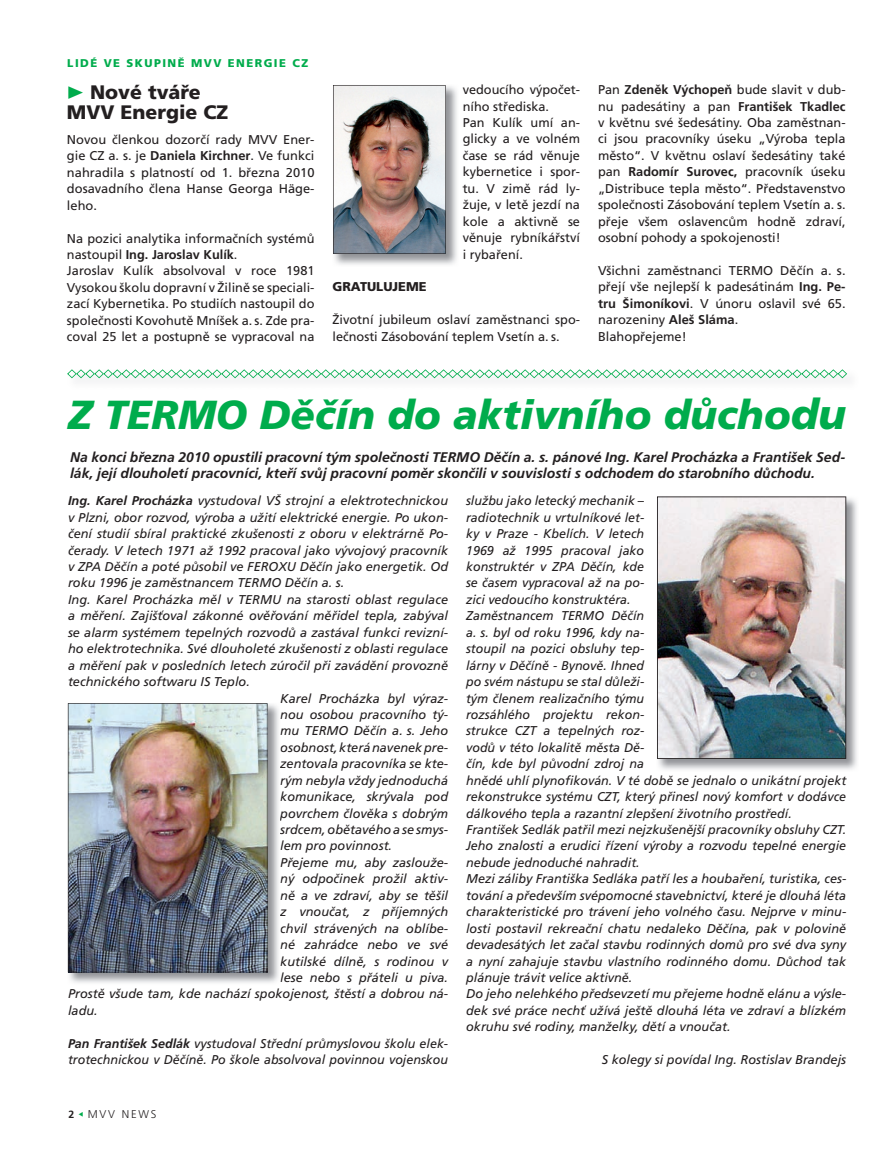
<style>
.page{position:relative;width:893px;height:1149px;background:#fff}
.page>*{position:absolute;margin:0;border:0;box-sizing:border-box;transform-origin:0 0}
.t1{font:italic 900 40.5px "Frutiger CE";color:#00ac4c}
.t2{font:900 19.5px/19.5px "Frutiger CE";color:#231f20;text-align:center}
.t3{font:italic 700 13.95px/16.4px "Frutiger CE";color:#231f20}
.t4{font:italic 12.75px/16.4px "Frutiger CE";color:#231f20}
.t5{font:12.75px/16.4px "Frutiger CE";color:#231f20}
.t6{font:900 12.75px "Frutiger CE";color:#231f20}
.t7{font:900 11.25px "Frutiger CE";letter-spacing:.13em;color:#00ac4c}
.t8{font:300 11.25px "Frutiger CE";letter-spacing:.16em;color:#231f20}
.s1{font-weight:700}
.s2{font-size:42px}
.s3{font-style:normal}
.s4{font-weight:700;font-size:10.5px}
</style>
<div class="page">
<div style="left:71px;top:373px;width:777px;height:8px;background:#f4f5f5"></div>
<svg style="left:67px;top:369px;width:780px;height:9px"></svg>
<img style="left:67px;top:703px;width:212px;height:280px">
<img style="left:68px;top:703px;width:199px;height:269px">
<img style="left:334px;top:86px;width:123px;height:179px">
<img style="left:333px;top:85px;width:113px;height:169px">
<img style="left:657px;top:496px;width:200px;height:274px">
<img style="left:657px;top:496px;width:189px;height:262px">
<p class="t7" style="left:67px;top:58px;width:242px">LIDÉ VE SKUPINĚ MVV ENERGIE CZ</p>
<h2 class="t2" style="left:67px;top:84px;width:163px">Nové tváře<br>MVV Energie CZ</h2>
<p class="t5" style="left:67px;top:132px;width:249px;text-align:justify">Novou členkou dozorčí rady MVV Ener&shy;gie CZ a. s. je <span class="s1">Daniela Kirchner</span>. Ve funkci nahradila s platností od 1. března 2010 dosavadního člena Hanse Georga Häge&shy;leho.</p>
<p class="t5" style="left:67px;top:231px;width:249px">Na pozici analytika informačních systémů nastoupil <span class="s1">Ing. Jaroslav Kulík</span>.<br>Jaroslav Kulík absolvoval v roce 1981<br>Vysokou školu dopravní v Žilině se speciali&shy;zací Kybernetika. Po studiích nastoupil do společnosti Kovohutě Mníšek a. s. Zde pra&shy;coval 25 let a postupně se vypracoval na</p>
<p class="t5" style="left:463px;top:82px;width:119px">vedoucího výpočet&shy;ního střediska.<br>Pan Kulík umí an&shy;glicky a ve volném čase se rád věnuje kybernetice i spor&shy;tu. V zimě rád ly&shy;žuje, v letě jezdí na kole a aktivně se věnuje rybníkářství i rybaření.</p>
<p class="t6" style="left:332px;top:281px;width:96px">GRATULUJEME</p>
<p class="t5" style="left:332px;top:312px;width:249px">Životní jubileum oslaví zaměstnanci spo&shy;lečnosti Zásobování teplem Vsetín a. s.</p>
<p class="t5" style="left:598px;top:82px;width:249px;text-align:justify">Pan <span class="s1">Zdeněk Výchopeň</span> bude slavit v dub&shy;nu padesátiny a pan <span class="s1">František Tkadlec </span>v květnu své šedesátiny. Oba zaměstnan&shy;ci jsou pracovníky úseku „Výroba tepla město“. V květnu oslaví šedesátiny také pan <span class="s1">Radomír Surovec,</span> pracovník úseku „Distribuce tepla město“. Představenstvo společnosti Zásobování teplem Vsetín a. s. přeje všem oslavencům hodně zdraví, osobní pohody a spokojenosti!</p>
<p class="t5" style="left:598px;top:263px;width:249px">Všichni zaměstnanci TERMO Děčín a. s. přejí vše nejlepší k padesátinám <span class="s1">Ing. Pe&shy;tru Šimoníkovi</span>. V únoru oslavil své 65. narozeniny <span class="s1">Aleš Sláma</span>.<br>Blahopřejeme!</p>
<h1 class="t1" style="left:68px;top:391px;width:780px">Z TERMO Děčín do aktivního důcho<span class="s2">du</span></h1>
<p class="t3" style="left:70px;top:449px;width:777px">Na konci března 2010 opustili pracovní tým společnosti TERMO Děčín a. s. pánové Ing. Karel Procházka a František Sed&shy;lák, její dlouholetí pracovníci, kteří svůj pracovní poměr skončili v souvislosti s odchodem do starobního důchodu.</p>
<p class="t4" style="left:68px;top:493px;width:382px"><span class="s1">Ing. Karel Procházka</span> vystudoval VŠ strojní a elektrotechnickou</p>
<p class="t4" style="left:68px;top:510px;width:382px">v Plzni, obor rozvod, výroba a užití elektrické energie. Po ukon-</p>
<p class="t4" style="left:68px;top:526px;width:382px">čení studií sbíral praktické zkušenosti z oboru v elektrárně Po-</p>
<p class="t4" style="left:68px;top:543px;width:382px">čerady. V letech 1971 až 1992 pracoval jako vývojový pracovník</p>
<p class="t4" style="left:68px;top:559px;width:382px">v ZPA Děčín a poté působil ve FEROXU Děčín jako energetik. Od</p>
<p class="t4" style="left:68px;top:575px;width:278px">roku 1996 je zaměstnancem TERMO Děčín a. s.</p>
<p class="t4" style="left:68px;top:592px;width:382px">Ing. Karel Procházka měl v TERMU na starosti oblast regulace</p>
<p class="t4" style="left:68px;top:608px;width:382px">a měření. Zajišťoval zákonné ověřování měřidel tepla, zabýval</p>
<p class="t4" style="left:68px;top:625px;width:382px">se alarm systémem tepelných rozvodů a zastával funkci revizní-</p>
<p class="t4" style="left:68px;top:641px;width:382px">ho elektrotechnika. Své dlouholeté zkušenosti z oblasti regulace</p>
<p class="t4" style="left:68px;top:658px;width:382px">a měření pak v posledních letech zúročil při zavádění provozně</p>
<p class="t4" style="left:68px;top:674px;width:183px">technického softwaru IS Teplo.</p>
<p class="t4" style="left:280px;top:690px;width:169px">Karel Procházka byl výraz-</p>
<p class="t4" style="left:280px;top:707px;width:169px">nou osobou pracovního tý-</p>
<p class="t4" style="left:280px;top:723px;width:169px">mu TERMO Děčín a. s. Jeho</p>
<p class="t4" style="left:280px;top:740px;width:169px">osobnost, která navenek pre-</p>
<p class="t4" style="left:280px;top:756px;width:169px">zentovala pracovníka se kte-</p>
<p class="t4" style="left:280px;top:772px;width:169px">rým nebyla vždy jednoduchá</p>
<p class="t4" style="left:280px;top:789px;width:169px">komunikace, skrývala pod</p>
<p class="t4" style="left:280px;top:805px;width:169px">povrchem člověka s dobrým</p>
<p class="t4" style="left:280px;top:822px;width:169px">srdcem, obětavého a se smys-</p>
<p class="t4" style="left:280px;top:838px;width:113px">lem pro povinnost.</p>
<p class="t4" style="left:280px;top:855px;width:169px">Přejeme mu, aby zaslouže-</p>
<p class="t4" style="left:280px;top:871px;width:169px">ný odpočinek prožil aktiv-</p>
<p class="t4" style="left:280px;top:887px;width:169px">ně a ve zdraví, aby se těšil</p>
<p class="t4" style="left:299px;top:904px;width:150px">vnoučat, z příjemných</p>
<p class="t4" style="left:280px;top:920px;width:169px">chvil strávených na oblíbe-</p>
<p class="t4" style="left:280px;top:937px;width:169px">né zahrádce nebo ve své</p>
<p class="t4" style="left:280px;top:953px;width:169px">kutilské dílně, s rodinou v</p>
<p class="t4" style="left:280px;top:970px;width:169px">lese nebo s přáteli u piva.</p>
<p class="t4" style="left:68px;top:986px;width:382px">Prostě všude tam, kde nachází spokojenost, štěstí a dobrou ná-</p>
<p class="t4" style="left:68px;top:1002px;width:31px">ladu.</p>
<p class="t4" style="left:68px;top:1035px;width:382px"><span class="s1">Pan František Sedlák</span> vystudoval Střední průmyslovou školu elek&shy;trotechnickou v Děčíně. Po škole absolvoval povinnou vojenskou</p>
<p class="t4" style="left:280px;top:904px;width:8px">z</p>
<p class="t4" style="left:466px;top:493px;width:382px">službu jako letecký mechanik <span class="s3">–<br></span>radiotechnik u vrtulníkové let-<br>ky v Praze - Kbelích. V letech<br>1969 až 1995 pracoval jako<br>konstruktér v ZPA Děčín, kde<br>se časem vypracoval až na po-<br>zici vedoucího konstruktéra.<br>Zaměstnancem TERMO Děčín<br>a. s. byl od roku 1996, kdy na-<br>stoupil na pozici obsluhy tep-<br>lárny v Děčíně - Bynově. Ihned<br>po svém nástupu se stal důleži-<br>tým členem realizačního týmu<br>rozsáhlého projektu rekon-<br>strukce CZT a tepelných roz-<br>vodů v této lokalitě města Dě-<br>čín, kde byl původní zdroj na<br>hnědé uhlí plynofikován. V té době se jednalo o unikátní projekt rekonstrukce systému CZT, který přinesl nový komfort v dodávce dálkového tepla a razantní zlepšení životního prostředí.<br>František Sedlák patřil mezi nejzkušenější pracovníky obsluhy CZT.<br>Jeho znalosti a erudici řízení výroby a rozvodu tepelné energie nebude jednoduché nahradit.<br>Mezi záliby Františka Sedláka patří les a houbaření, turistika, ces&shy;tování a především svépomocné stavebnictví, které je dlouhá léta charakteristické pro trávení jeho volného času. Nejprve v minu&shy;losti postavil rekreační chatu nedaleko Děčína, pak v polovině devadesátých let začal stavbu rodinných domů pro své dva syny a nyní zahajuje stavbu vlastního rodinného domu. Důchod tak plánuje trávit velice aktivně.<br>Do jeho nelehkého předsevzetí mu přejeme hodně elánu a výsle&shy;dek své práce nechť užívá ještě dlouhá léta ve zdraví a blízkém okruhu své rodiny, manželky, dětí a vnoučat.</p>
<p class="t4" style="left:602px;top:1052px;width:246px">S kolegy si povídal Ing. Rostislav Brandejs</p>
<p class="t8" style="left:69px;top:1108px;width:90px"><span class="s4">2</span> MVV NEWS</p>
</div>
